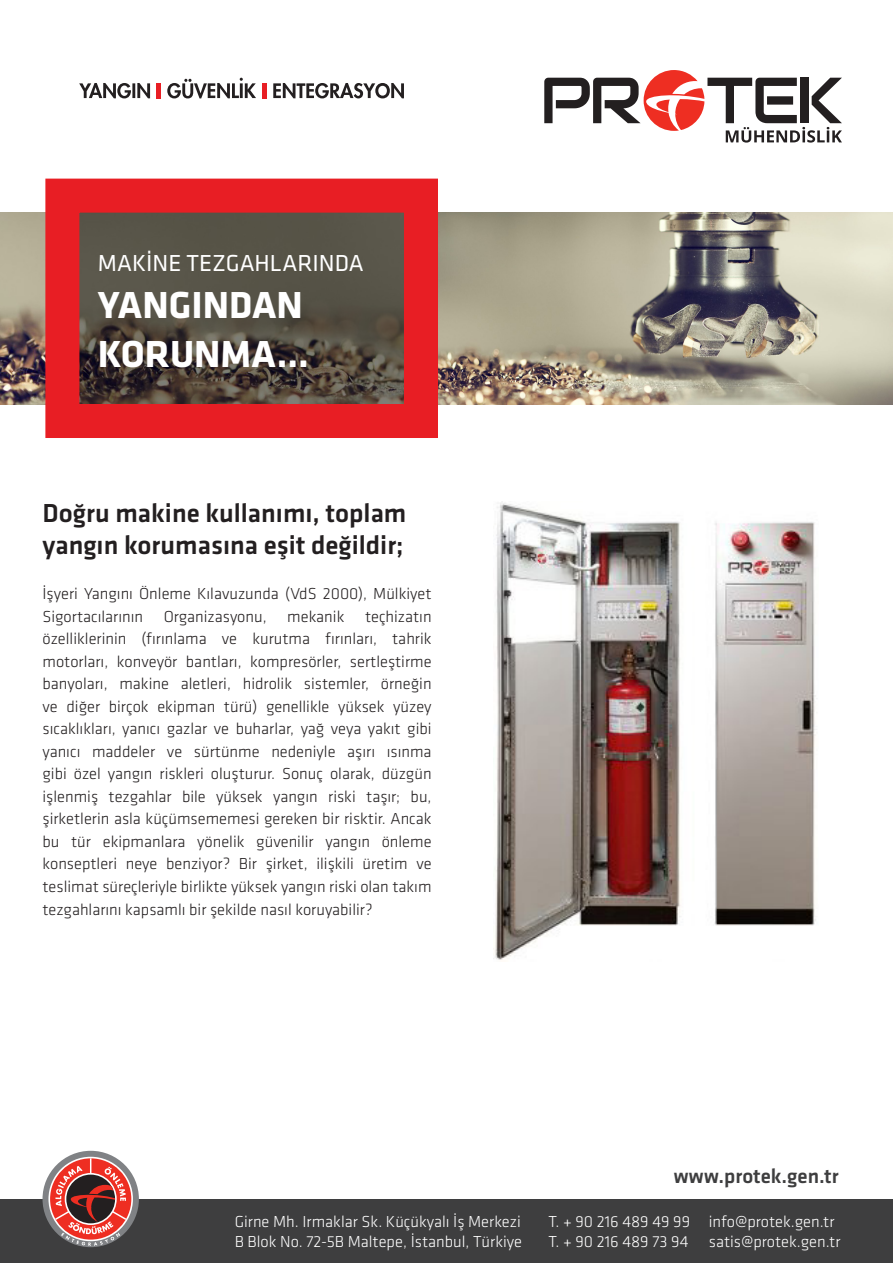
<style>
.page{position:relative;width:893px;height:1263px;background:#fff}
.page>*{position:absolute;margin:0;border:0;box-sizing:border-box;transform-origin:0 0}
.t1{font:700 39px "Klavika";color:#fff}
.t2{font:500 27px/32.4px "Klavika";color:#231f20}
.t3{font:24px "Klavika";color:#fff}
.t4{font:500 21px "Klavika";color:#3e3e3f}
.t5{font:300 16.5px/22.5px "Klavika";color:#231f20;text-align:justify}
.t6{font:300 16.5px "Klavika";color:#fff}
</style>
<div class="page">
<img style="left:438px;top:213px;width:455px;height:192px">
<img style="left:0;top:213px;width:45px;height:192px">
<svg style="left:80px;top:214px;width:323px;height:189px;background:#524c41"></svg>
<div style="left:45px;top:179px;width:393px;height:259px;border:34px solid #e81e24"></div>
<svg style="left:544px;top:70px;width:298px;height:73px"></svg>
<div style="left:0;top:1199px;width:893px;height:64px;background:#3e3e3f"></div>
<hr style="left:157px;top:83px;width:4px;height:15px;background:#e81e24">
<hr style="left:263px;top:83px;width:4px;height:15px;background:#e81e24">
<svg style="left:273px;top:83px;width:131px;height:15px"></svg>
<svg style="left:79px;top:83px;width:71px;height:15px"></svg>
<svg style="left:167px;top:78px;width:89px;height:20px"></svg>
<svg style="left:43px;top:1151px;width:96px;height:96px"></svg>
<svg style="left:51px;top:1158px;width:79px;height:88px;background:#ad5c58"></svg>
<img style="left:493px;top:502px;width:323px;height:458px">
<p class="t3" style="left:98px;top:247px;width:267px">MAKİNE TEZGAHLARINDA</p>
<p class="t1" style="left:98px;top:284px;width:207px">YANGINDAN</p>
<p class="t1" style="left:98px;top:333px;width:213px">KORUNMA...</p>
<p class="t2" style="left:43px;top:497px;width:365px">Doğru makine kullanımı, toplam yangın korumasına eşit değildir;</p>
<p class="t5" style="left:43px;top:583px;width:391px">İşyeri Yangını Önleme Kılavuzunda (VdS 2000), Mülkiyet Sigortacılarının Organizasyonu, mekanik teçhizatın özelliklerinin (fırınlama ve kurutma fırınları, tahrik motorları, konveyör bantları, kompresörler, sertleştirme banyoları, makine aletleri, hidrolik sistemler, örneğin ve diğer birçok ekipman türü) genellikle yüksek yüzey sıcaklıkları, yanıcı gazlar ve buharlar, yağ veya yakıt gibi yanıcı maddeler ve sürtünme nedeniyle aşırı ısınma gibi özel yangın riskleri oluşturur. Sonuç olarak, düzgün işlenmiş tezgahlar bile yüksek yangın riski taşır; bu, şirketlerin asla küçümsememesi gereken bir risktir. Ancak bu tür ekipmanlara yönelik güvenilir yangın önleme konseptleri neye benziyor? Bir şirket, ilişkili üretim ve teslimat süreçleriyle birlikte yüksek yangın riski olan takım tezgahlarını kapsamlı bir şekilde nasıl koruyabilir?</p>
<p class="t6" style="left:235px;top:1213px;width:288px">Girne Mh. Irmaklar Sk. Küçükyalı İş Merkezi</p>
<p class="t6" style="left:235px;top:1233px;width:289px">B Blok No. 72-5B Maltepe, İstanbul, Türkiye</p>
<p class="t4" style="left:674px;top:1164px;width:166px">www.protek.gen.tr</p>
<p class="t6" style="left:548px;top:1213px;width:143px">T. + 90 216 489 49 99</p>
<p class="t6" style="left:548px;top:1233px;width:142px">T. + 90 216 489 73 94</p>
<p class="t6" style="left:709px;top:1213px;width:127px">info@protek.gen.tr</p>
<p class="t6" style="left:709px;top:1233px;width:133px">satis@protek.gen.tr</p>
</div>
